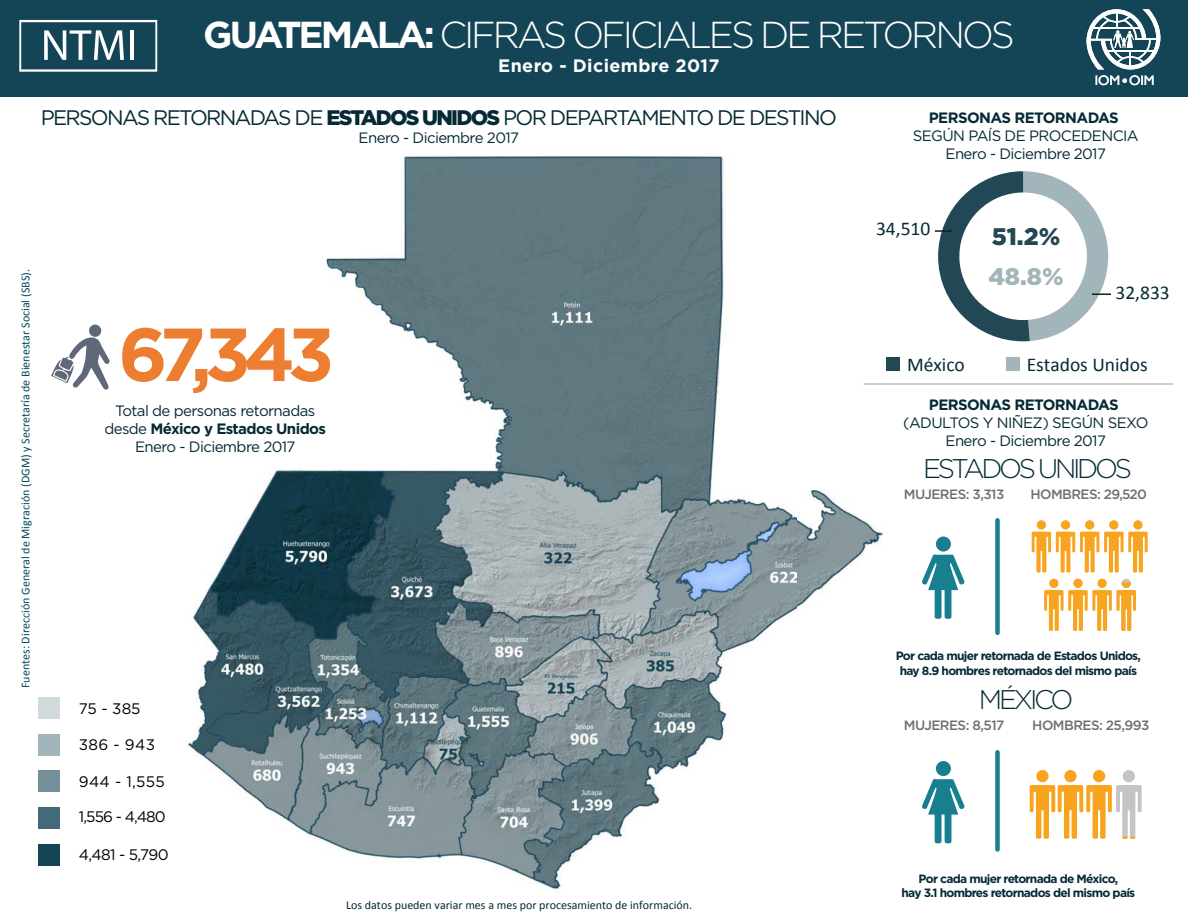
<style>
.page{position:relative;width:1188px;height:918px;background:#fff}
.page>*{position:absolute;margin:0;border:0;box-sizing:border-box;transform-origin:0 0}
.t1{font:700 75px "Gotham";color:#ed7d31}
.t2{font:300 37.5px "Gotham";letter-spacing:-.08em;color:#fff}
.t3{font:300 27px "Gotham";letter-spacing:-.12em;color:#052a35}
.t4{font:900 24px "Gotham";color:#a1b5bb}
.t5{font:900 24px "Gotham";color:#214854}
.t6{font:21px "Gotham";letter-spacing:-.08em;color:#052a35}
.t7{font:19.5px "Calibri";color:#052a35}
.t8{font:700 18px "Gotham";letter-spacing:.02em;color:#fff}
.t9{font:15.3px "Gotham";color:#000}
.t10{font:15px/18px "Gotham";letter-spacing:-.04em;color:#052a35;text-align:center}
.t11{font:700 15px "Gotham";letter-spacing:-.04em;color:#052a35}
.t12{font:13.8px "Gill Sans";color:#fff}
.t13{font:500 13.5px "Gotham";letter-spacing:-.04em;color:#6f6f6f}
.t14{font:700 12px/14.4px "Gotham";letter-spacing:-.06em;color:#052a35;text-align:center}
.t15{font:12px "Calibri";color:#004b5b}
.t16{font:12px "Calibri";color:#052a35}
.s1{font-weight:700}
.s2{font-weight:900}
</style>
<div class="page">
<img style="left:188px;top:155px;width:696px;height:735px">
<div style="left:0;top:0;width:1188px;height:96px;background:#144556"></div>
<div style="left:886px;top:357px;width:14px;height:14px;background:#214854"></div>
<div style="left:1006px;top:357px;width:13px;height:14px;background:#a1b5bb"></div>
<svg style="left:51px;top:324px;width:59px;height:66px"></svg>
<svg style="left:935px;top:171px;width:176px;height:170px"></svg>
<svg style="left:1087px;top:9px;width:73px;height:60px"></svg>
<svg style="left:1122px;top:78px;width:5px;height:5px"></svg>
<svg style="left:19px;top:20px;width:138px;height:52px"></svg>
<hr style="left:130px;top:30px;width:4px;height:30px;background:#fff">
<div style="left:38px;top:697px;width:22px;height:22px;background:#d0dadd"></div>
<div style="left:38px;top:734px;width:22px;height:22px;background:#a1b5bb"></div>
<div style="left:39px;top:770px;width:21px;height:21px;background:#728f9a"></div>
<div style="left:39px;top:807px;width:21px;height:22px;background:#436a78"></div>
<div style="left:38px;top:844px;width:22px;height:22px;background:#144556"></div>
<div style="left:1123px;top:770px;width:12px;height:12px;background:#c4c4c4;border-radius:50%"></div>
<hr style="left:864px;top:383px;width:309px;height:2px;background:#bcbcbe">
<div style="left:936px;top:537px;width:15px;height:15px;background:#187f8e;border-radius:50%"></div>
<svg style="left:922px;top:554px;width:43px;height:65px"></svg>
<div style="left:936px;top:761px;width:15px;height:15px;background:#187f8e;border-radius:50%"></div>
<svg style="left:922px;top:779px;width:43px;height:64px"></svg>
<div style="left:995px;top:520px;width:5px;height:113px;background:#187f8e"></div>
<div style="left:995px;top:752px;width:5px;height:97px;background:#187f8e"></div>
<div style="left:1036px;top:770px;width:13px;height:12px;background:#f8a41e;border-radius:50%"></div>
<div style="left:1064px;top:770px;width:13px;height:12px;background:#f8a41e;border-radius:50%"></div>
<div style="left:1093px;top:770px;width:12px;height:12px;background:#f8a41e;border-radius:50%"></div>
<svg style="left:1030px;top:785px;width:112px;height:54px"></svg>
<div style="left:1037px;top:520px;width:9px;height:10px;background:#f8a41e;border-radius:50%"></div>
<div style="left:1061px;top:520px;width:9px;height:10px;background:#f8a41e;border-radius:50%"></div>
<div style="left:1085px;top:520px;width:9px;height:10px;background:#f8a41e;border-radius:50%"></div>
<div style="left:1109px;top:520px;width:9px;height:10px;background:#f8a41e;border-radius:50%"></div>
<svg style="left:1133px;top:520px;width:10px;height:10px"></svg>
<svg style="left:1032px;top:532px;width:116px;height:41px"></svg>
<div style="left:1049px;top:579px;width:10px;height:9px;background:#f8a41e;border-radius:50%"></div>
<div style="left:1073px;top:579px;width:10px;height:9px;background:#f8a41e;border-radius:50%"></div>
<div style="left:1097px;top:579px;width:10px;height:9px;background:#f8a41e;border-radius:50%"></div>
<div style="left:1122px;top:579px;width:9px;height:9px;background:#c4c4c4;border-radius:50%"></div>
<svg style="left:1044px;top:582px;width:92px;height:49px"></svg>
<h2 class="t2" style="left:203px;top:11px;width:813px"><span class="s1">GUATEMALA:</span> CIFRAS OFICIALES DE RETORNOS</h2>
<p class="t8" style="left:498px;top:54px;width:223px">Enero - Diciembre 2017</p>
<p class="t12" style="left:1095px;top:73px;width:61px">IOM OIM</p>
<h3 class="t6" style="left:41px;top:104px;width:798px">PERSONAS RETORNADAS DE <span class="s2">ESTADOS UNIDOS</span> POR DEPARTAMENTO DE DESTINO</h3>
<p class="t10" style="left:359px;top:128px;width:162px">Enero - Diciembre 2017</p>
<p class="t11" style="left:929px;top:107px;width:191px">PERSONAS RETORNADAS</p>
<p class="t10" style="left:913px;top:126px;width:227px">SEGÚN PAÍS DE PROCEDENCIA<br>Enero - Diciembre 2017</p>
<p class="t15" style="left:18px;top:688px;width:421px;rotate:-90deg">Fuentes: Dirección General de Migración (DGM) y Secretaría de Bienestar Social (SBS).</p>
<h1 class="t1" style="left:118px;top:305px;width:218px">67,343</h1>
<p class="t10" style="left:104px;top:401px;width:223px">Total de personas retornadas desde <span class="s1">México y Estados Unidos<br></span>Enero - Diciembre 2017</p>
<p class="t9" style="left:79px;top:699px;width:63px">75 - 385</p>
<p class="t9" style="left:79px;top:735px;width:78px">386 - 943</p>
<p class="t9" style="left:79px;top:771px;width:88px">944 - 1,555</p>
<p class="t9" style="left:79px;top:807px;width:88px">1,556 - 4,480</p>
<p class="t9" style="left:79px;top:844px;width:91px">4,481 - 5,790</p>
<p class="t16" style="left:346px;top:897px;width:348px">Los datos pueden variar mes a mes por procesamiento de información.</p>
<h3 class="t7" style="left:876px;top:217px;width:56px">34,510</h3>
<h3 class="t5" style="left:992px;top:220px;width:70px">51.2%</h3>
<h3 class="t4" style="left:988px;top:259px;width:77px">48.8%</h3>
<h3 class="t7" style="left:1116px;top:280px;width:56px">32,833</h3>
<h3 class="t7" style="left:907px;top:352px;width:59px">México</h3>
<h3 class="t7" style="left:1027px;top:352px;width:123px">Estados Unidos</h3>
<p class="t11" style="left:929px;top:394px;width:191px">PERSONAS RETORNADAS</p>
<p class="t10" style="left:903px;top:413px;width:247px">(ADULTOS Y NIÑEZ) SEGÚN SEXO<br>Enero - Diciembre 2017</p>
<h3 class="t3" style="left:923px;top:452px;width:211px">ESTADOS UNIDOS</h3>
<p class="t13" style="left:904px;top:485px;width:102px">MUJERES: 3,313</p>
<p class="t13" style="left:1030px;top:485px;width:118px">HOMBRES: 29,520</p>
<p class="t14" style="left:896px;top:649px;width:247px">Por cada mujer retornada de Estados Unidos, hay 8.9 hombres retornados del mismo país</p>
<h3 class="t3" style="left:979px;top:682px;width:96px">MÉXICO</h3>
<p class="t13" style="left:904px;top:716px;width:102px">MUJERES: 8,517</p>
<p class="t13" style="left:1032px;top:716px;width:119px">HOMBRES: 25,993</p>
<p class="t14" style="left:901px;top:871px;width:235px">Por cada mujer retornada de México,<br>hay 3.1 hombres retornados del mismo país</p>
</div>
